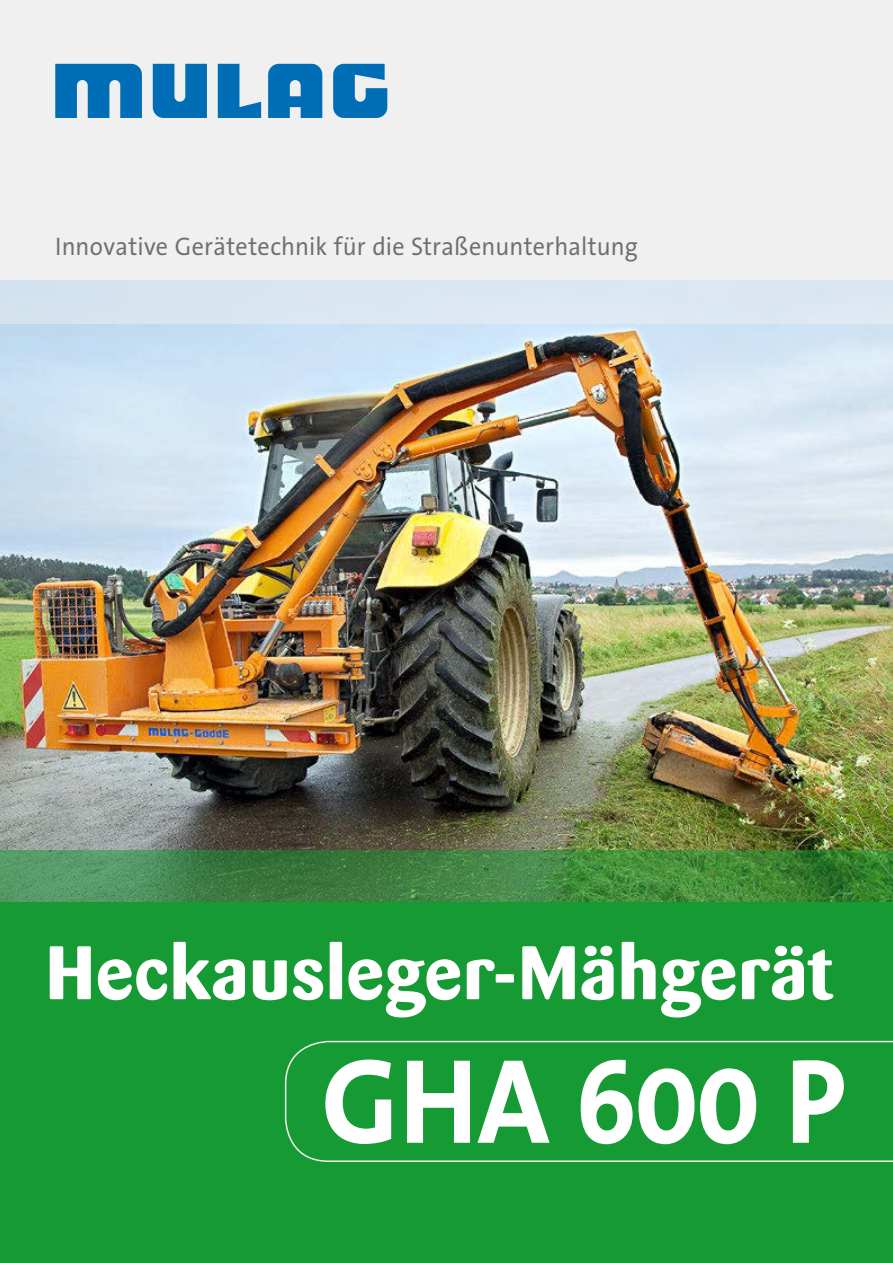
<style>
.page{position:relative;width:893px;height:1263px;background:#f0f0f0}
.page>*{position:absolute;margin:0;border:0;box-sizing:border-box;transform-origin:0 0}
.t1{font:700 121.5px "The Sans Office";letter-spacing:-.005em;color:#fff;scale:.94 1}
.t2{font:700 75px "Barmeno";letter-spacing:.01em;color:#fff;scale:1.04 1}
.t3{font:25.5px "The Sans Office";letter-spacing:.005em;color:#706f6f;scale:.95 1}
</style>
<div class="page">
<div style="left:0;top:836px;width:893px;height:427px;background:#159a34"></div>
<img style="left:0;top:323px;width:893px;height:527px">
<div style="left:0;top:269px;width:893px;height:54px;background:linear-gradient(to bottom,#e8ecf0,#d5e4f2)"></div>
<svg style="left:0;top:850px;width:893px;height:52px"></svg>
<svg style="left:218px;top:64px;width:43px;height:54px"></svg>
<svg style="left:153px;top:64px;width:54px;height:54px"></svg>
<svg style="left:55px;top:64px;width:87px;height:54px"></svg>
<svg style="left:333px;top:64px;width:54px;height:54px"></svg>
<svg style="left:268px;top:64px;width:54px;height:54px"></svg>
<svg style="left:284px;top:1040px;width:609px;height:122px"></svg>
<p class="t3" style="left:55px;top:230px;width:615px">Innovative Gerätetechnik für die Straßenunterhaltung</p>
<h2 class="t2" style="left:46px;top:928px;width:758px">Heckausleger-Mähgerät</h2>
<h1 class="t1" style="left:321px;top:1024px;width:560px">GHA 600 P</h1>
</div>
